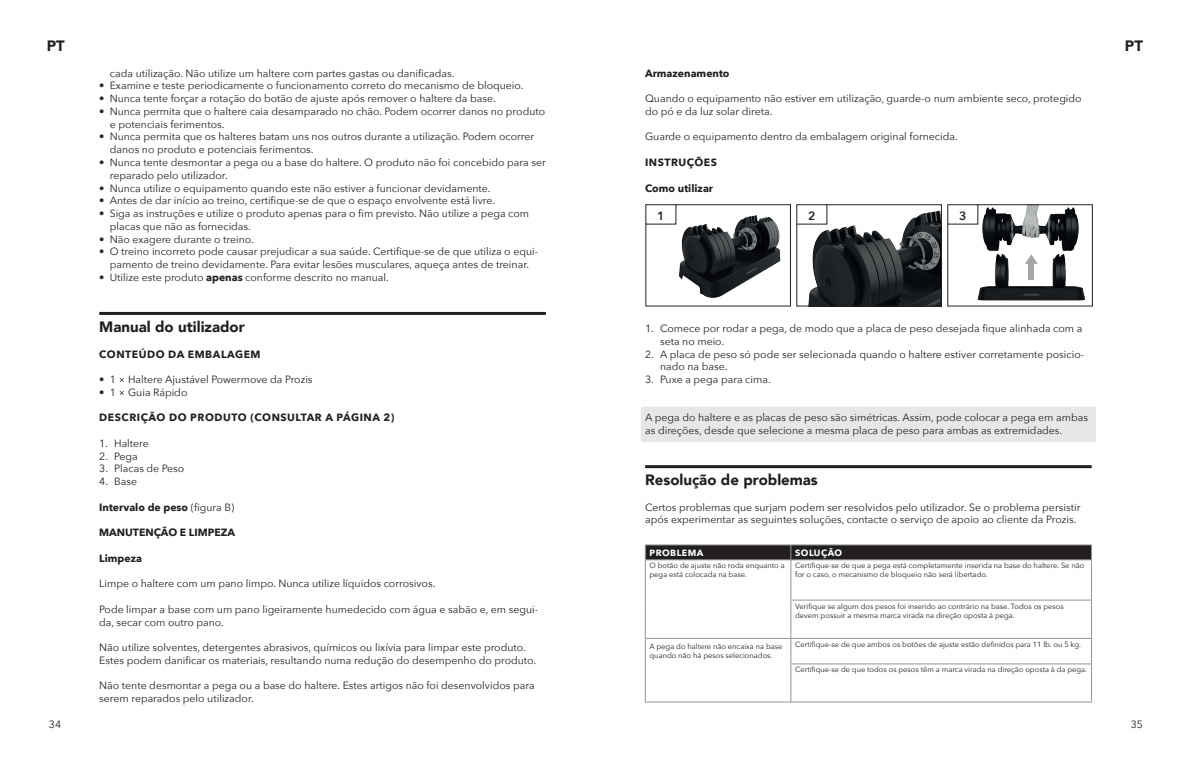
<style>
.page{position:relative;width:1191px;height:766px;background:#fff}
.page>*{position:absolute;margin:0;border:0;box-sizing:border-box;transform-origin:0 0}
.t1{font:900 15px "Avenir";color:#231f20}
.t2{font:600 12px "Avenir Next";color:#231f20}
.t3{font:10.5px/12.8px "Avenir Next";color:#231f20}
.t4{font:700 10.5px "Avenir Next";color:#231f20}
.t5{font:700 10.5px "Avenir Next";letter-spacing:.05em;color:#231f20}
.t6{font:700 9px "Avenir Next";letter-spacing:.05em;color:#fff}
.t7{font:7.5px/9px "Avenir Next";color:#231f20}
.s1{font-weight:700}
.s2{font-weight:400}
</style>
<div class="page">
<hr style="left:99px;top:312px;width:447px;height:3px;background:#231f20">
<div style="left:641px;top:406px;width:455px;height:36px;background:#e6e7e9;border-radius:2px"></div>
<hr style="left:645px;top:465px;width:446px;height:3px;background:#231f20">
<svg style="left:645px;top:544px;width:447px;height:15px;background:#312d2f"></svg>
<hr style="left:645px;top:559px;width:146px;height:1px;background:#939598">
<hr style="left:791px;top:559px;width:300px;height:1px;background:#939598">
<hr style="left:645px;top:600px;width:1px;height:38px;background:#939598">
<hr style="left:645px;top:663px;width:1px;height:38px;background:#939598">
<hr style="left:645px;top:701px;width:146px;height:1px;background:#939598">
<hr style="left:645px;top:638px;width:146px;height:1px;background:#939598">
<svg style="left:645px;top:638px;width:1px;height:25px"></svg>
<svg style="left:790px;top:638px;width:1px;height:25px"></svg>
<hr style="left:645px;top:560px;width:1px;height:40px;background:#939598">
<hr style="left:790px;top:560px;width:1px;height:39px;background:#939598">
<hr style="left:1091px;top:560px;width:1px;height:39px;background:#939598">
<hr style="left:790px;top:599px;width:301px;height:1px;background:#939598">
<hr style="left:790px;top:600px;width:1px;height:38px;background:#939598">
<hr style="left:1091px;top:600px;width:1px;height:38px;background:#939598">
<hr style="left:791px;top:638px;width:300px;height:1px;background:#939598">
<svg style="left:1091px;top:638px;width:1px;height:25px"></svg>
<hr style="left:790px;top:663px;width:301px;height:1px;background:#939598">
<hr style="left:790px;top:664px;width:1px;height:37px;background:#939598">
<hr style="left:1091px;top:664px;width:1px;height:37px;background:#939598">
<hr style="left:791px;top:701px;width:300px;height:1px;background:#939598">
<img style="left:651px;top:206px;width:130px;height:92px">
<div style="left:645px;top:204px;width:146px;height:102px;border:1px solid #231f20"></div>
<div style="left:646px;top:205px;width:30px;height:19px;background:#fff"></div>
<div style="left:645px;top:204px;width:31px;height:20px;border:1px solid #231f20"></div>
<img style="left:798px;top:206px;width:141px;height:98px">
<div style="left:796px;top:204px;width:145px;height:102px;border:1px solid #231f20"></div>
<div style="left:797px;top:205px;width:30px;height:19px;background:#fff"></div>
<div style="left:796px;top:204px;width:31px;height:20px;border:1px solid #231f20"></div>
<img style="left:958px;top:206px;width:127px;height:95px">
<div style="left:947px;top:204px;width:145px;height:102px;border:1px solid #231f20"></div>
<div style="left:947px;top:205px;width:30px;height:19px;background:#fff"></div>
<div style="left:947px;top:204px;width:31px;height:20px;border:1px solid #231f20"></div>
<h1 class="t1" style="left:47px;top:33px;width:20px">PT</h1>
<h1 class="t1" style="left:1125px;top:33px;width:20px">PT</h1>
<p class="t3" style="left:110px;top:66px;width:346px">cada utilização. Não utilize um haltere com partes gastas ou danificadas.</p>
<p class="t3" style="left:99px;top:79px;width:426px">• Examine e teste periodicamente o funcionamento correto do mecanismo de bloqueio.</p>
<p class="t3" style="left:99px;top:92px;width:398px">• Nunca tente forçar a rotação do botão de ajuste após remover o haltere da base.</p>
<p class="t3" style="left:110px;top:104px;width:437px;text-indent:-11px">• Nunca permita que o haltere caia desamparado no chão. Podem ocorrer danos no produto e potenciais ferimentos.</p>
<p class="t3" style="left:110px;top:130px;width:426px;text-indent:-11px">• Nunca permita que os halteres batam uns nos outros durante a utilização. Podem ocorrer danos no produto e potenciais ferimentos.</p>
<p class="t3" style="left:110px;top:155px;width:437px;text-indent:-11px">• Nunca tente desmontar a pega ou a base do haltere. O produto não foi concebido para ser reparado pelo utilizador.</p>
<p class="t3" style="left:99px;top:181px;width:393px">• Nunca utilize o equipamento quando este não estiver a funcionar devidamente.</p>
<p class="t3" style="left:99px;top:194px;width:397px">• Antes de dar início ao treino, certifique-se de que o espaço envolvente está livre.</p>
<p class="t3" style="left:110px;top:206px;width:421px;text-indent:-11px">• Siga as instruções e utilize o produto apenas para o fim previsto. Não utilize a pega com placas que não as fornecidas.</p>
<p class="t3" style="left:99px;top:232px;width:156px">• Não exagere durante o treino.</p>
<p class="t3" style="left:99px;top:245px;width:440px;text-align:center">• O treino incorreto pode causar prejudicar a sua saúde. Certifique-se de que utiliza o equi&shy;pamento de treino devidamente. Para evitar lesões musculares, aqueça antes de treinar.</p>
<p class="t3" style="left:99px;top:270px;width:291px">• Utilize este produto <span class="s1">apenas</span> conforme descrito no manual.</p>
<h1 class="t1" style="left:99px;top:314px;width:147px">Manual do utilizador</h1>
<p class="t5" style="left:99px;top:344px;width:163px">CONTEÚDO DA EMBALAGEM</p>
<p class="t3" style="left:99px;top:372px;width:215px">• 1 × Haltere Ajustável Powermove da Prozis</p>
<p class="t3" style="left:99px;top:385px;width:90px">• 1 × Guia Rápido</p>
<p class="t5" style="left:99px;top:408px;width:297px">DESCRIÇÃO DO PRODUTO (CONSULTAR A PÁGINA 2)</p>
<p class="t3" style="left:99px;top:436px;width:51px">1. Haltere</p>
<p class="t3" style="left:99px;top:449px;width:40px">2. Pega</p>
<p class="t3" style="left:99px;top:462px;width:87px">3. Placas de Peso</p>
<p class="t3" style="left:99px;top:474px;width:39px">4. Base</p>
<p class="t4" style="left:99px;top:498px;width:136px">Intervalo de peso <span class="s2">(figura B)</span></p>
<p class="t4" style="left:99px;top:523px;width:138px">MANUTENÇÃO E LIMPEZA</p>
<p class="t4" style="left:99px;top:549px;width:44px">Limpeza</p>
<p class="t3" style="left:99px;top:576px;width:338px">Limpe o haltere com um pano limpo. Nunca utilize líquidos corrosivos.</p>
<p class="t3" style="left:99px;top:602px;width:440px">Pode limpar a base com um pano ligeiramente humedecido com água e sabão e, em segui&shy;da, secar com outro pano.</p>
<p class="t3" style="left:99px;top:640px;width:438px">Não utilize solventes, detergentes abrasivos, químicos ou lixívia para limpar este produto.<br>Estes podem danificar os materiais, resultando numa redução do desempenho do produto.</p>
<p class="t3" style="left:99px;top:678px;width:437px">Não tente desmontar a pega ou a base do haltere. Estes artigos não foi desenvolvidos para serem reparados pelo utilizador.</p>
<p class="t4" style="left:645px;top:64px;width:86px">Armazenamento</p>
<p class="t3" style="left:645px;top:92px;width:438px">Quando o equipamento não estiver em utilização, guarde-o num ambiente seco, protegido do pó e da luz solar direta.</p>
<p class="t3" style="left:645px;top:130px;width:314px">Guarde o equipamento dentro da embalagem original fornecida.</p>
<p class="t5" style="left:645px;top:153px;width:73px">INSTRUÇÕES</p>
<p class="t4" style="left:645px;top:179px;width:69px">Como utilizar</p>
<p class="t2" style="left:657px;top:206px;width:9px">1</p>
<p class="t2" style="left:808px;top:206px;width:9px">2</p>
<p class="t2" style="left:959px;top:206px;width:9px">3</p>
<p class="t3" style="left:660px;top:321px;width:424px;text-indent:-15px">1. Comece por rodar a pega, de modo que a placa de peso desejada fique alinhada com a seta no meio.</p>
<p class="t3" style="left:660px;top:347px;width:425px;text-indent:-15px">2. A placa de peso só pode ser selecionada quando o haltere estiver corretamente posicio&shy;nado na base.</p>
<p class="t3" style="left:645px;top:372px;width:127px">3. Puxe a pega para cima.</p>
<p class="t3" style="left:645px;top:411px;width:444px">A pega do haltere e as placas de peso são simétricas. Assim, pode colocar a pega em ambas as direções, desde que selecione a mesma placa de peso para ambas as extremidades.</p>
<h1 class="t1" style="left:645px;top:467px;width:174px">Resolução de problemas</h1>
<p class="t3" style="left:645px;top:500px;width:437px">Certos problemas que surjam podem ser resolvidos pelo utilizador. Se o problema persistir após experimentar as seguintes soluções, contacte o serviço de apoio ao cliente da Prozis.</p>
<p class="t6" style="left:649px;top:544px;width:55px">PROBLEMA</p>
<p class="t6" style="left:795px;top:544px;width:49px">SOLUÇÃO</p>
<p class="t7" style="left:649px;top:560px;width:137px">O botão de ajuste não roda enquanto a pega está colocada na base.</p>
<p class="t7" style="left:795px;top:560px;width:291px">Certifique-se de que a pega está completamente inserida na base do haltere. Se não for o caso, o mecanismo de bloqueio não será libertado.</p>
<p class="t7" style="left:795px;top:601px;width:270px">Verifique se algum dos pesos foi inserido ao contrário na base. Todos os pesos devem possuir a mesma marca virada na direção oposta à pega.</p>
<p class="t7" style="left:649px;top:641px;width:134px">A pega do haltere não encaixa na base quando não há pesos selecionados.</p>
<p class="t7" style="left:795px;top:639px;width:287px">Certifique-se de que ambos os botões de ajuste estão definidos para 11 lb. ou 5 kg.</p>
<p class="t7" style="left:795px;top:664px;width:293px">Certifique-se de que todos os pesos têm a marca virada na direção oposta à da pega.</p>
<p class="t3" style="left:49px;top:717px;width:14px">34</p>
<p class="t3" style="left:1130px;top:717px;width:14px">35</p>
</div>
